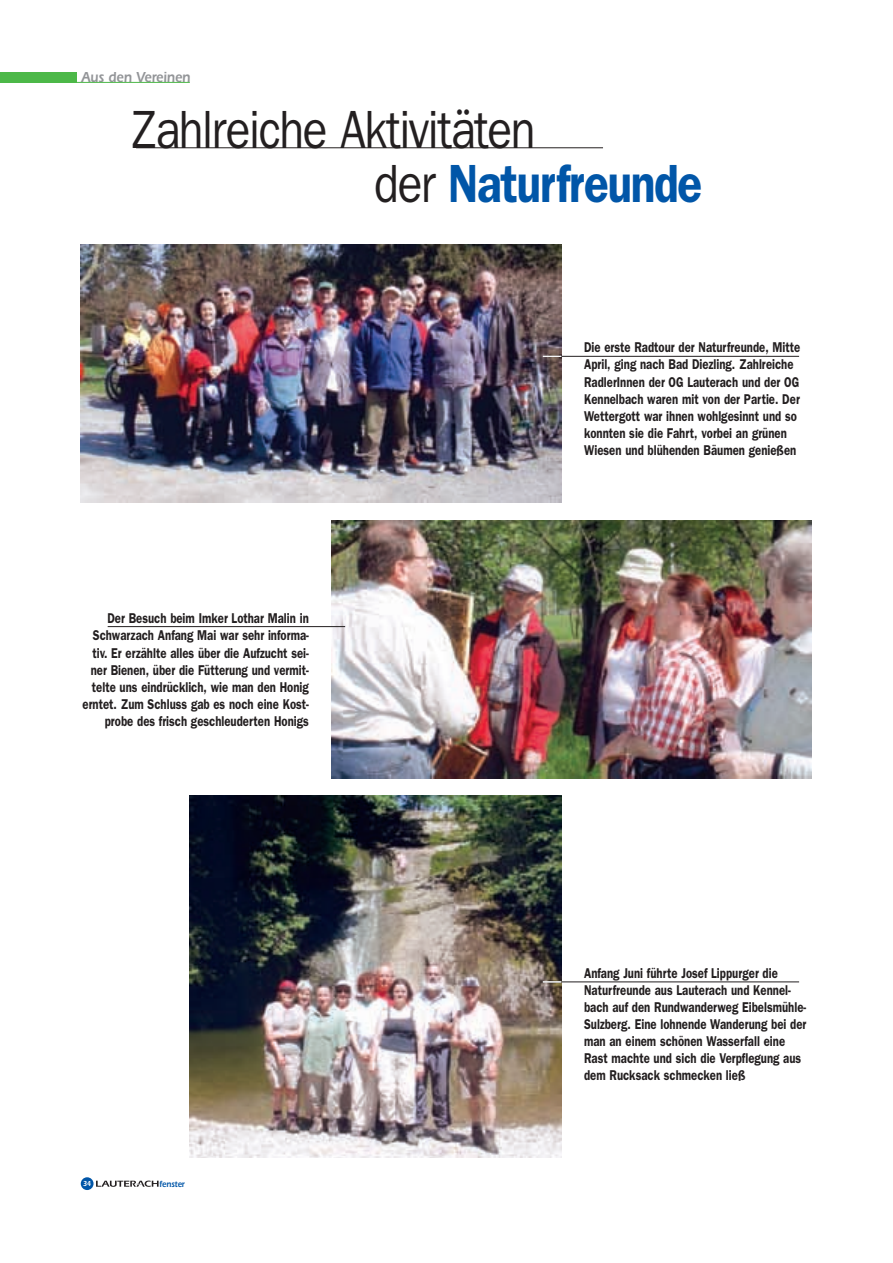
<style>
.page{position:relative;width:893px;height:1263px;background:#fff}
.page>*{position:absolute;margin:0;border:0;box-sizing:border-box;transform-origin:0 0}
.t1{font:54px/54px "Franklin Gothic";letter-spacing:-.03em;color:#231f20;scale:.85 1}
.t2{font:600 15px "Itc Eras";color:#939598;scale:.85 1}
.t3{font:600 14.25px/17.1px "Franklin Gothic";color:#231f20;scale:.8 1}
.t4{font:600 9px "Itc Eras";color:#0156a8;scale:.85 1}
.t5{font:600 7.5px "Itc Eras";color:#fff;scale:.85 1}
.s1{font-weight:600;color:#0156a8}
</style>
<div class="page">
<div style="left:81px;top:1177px;width:13px;height:13px;background:#0156a8;border-radius:50%"></div>
<svg style="left:96px;top:1180px;width:63px;height:7px"></svg>
<div style="left:0;top:72px;width:77px;height:11px;background:#4cb848"></div>
<hr style="left:75px;top:82px;width:115px;height:1px;background:#4cb848">
<hr style="left:136px;top:148px;width:467px;height:1px;background:#231f20">
<img style="left:81px;top:244px;width:480px;height:258px">
<img style="left:189px;top:795px;width:372px;height:363px">
<img style="left:332px;top:520px;width:480px;height:258px">
<hr style="left:543px;top:356px;width:256px;height:1px;background:#231f20">
<svg style="left:543px;top:356px;width:18px;height:1px"></svg>
<hr style="left:543px;top:982px;width:256px;height:1px;background:#231f20">
<svg style="left:543px;top:982px;width:18px;height:1px"></svg>
<hr style="left:108px;top:626px;width:237px;height:1px;background:#231f20">
<p class="t2" style="left:82px;top:72px;width:130px">Aus den Vereinen</p>
<h1 class="t1" style="left:374px;top:107px;width:387px;text-indent:-242px">Zahlreiche Aktivitäten<br>der <span class="s1">Naturfreunde</span></h1>
<p class="t3" style="left:83px;top:611px;width:284px;text-align:right">Der Besuch beim Imker Lothar Malin in Schwarzach Anfang Mai war sehr informa&shy;tiv. Er erzählte alles über die Aufzucht sei&shy;ner Bienen, über die Fütterung und vermit&shy;telte uns eindrücklich, wie man den Honig erntet. Zum Schluss gab es noch eine Kost&shy;probe des frisch geschleuderten Honigs</p>
<p class="t5" style="left:83px;top:1181px;width:11px">34</p>
<p class="t4" style="left:160px;top:1181px;width:31px">fenster</p>
<p class="t3" style="left:584px;top:340px;width:272px">Die erste Radtour der Naturfreunde, Mitte April, ging nach Bad Diezling. Zahlreiche RadlerInnen der OG Lauterach und der OG Kennelbach waren mit von der Partie. Der Wettergott war ihnen wohlgesinnt und so konnten sie die Fahrt, vorbei an grünen Wiesen und blühenden Bäumen genießen</p>
<p class="t3" style="left:584px;top:966px;width:279px">Anfang Juni führte Josef Lippurger die Naturfreunde aus Lauterach und Kennel&shy;bach auf den Rundwanderweg Eibelsmühle-Sulzberg. Eine lohnende Wanderung bei der man an einem schönen Wasserfall eine Rast machte und sich die Verpflegung aus dem Rucksack schmecken ließ</p>
</div>
